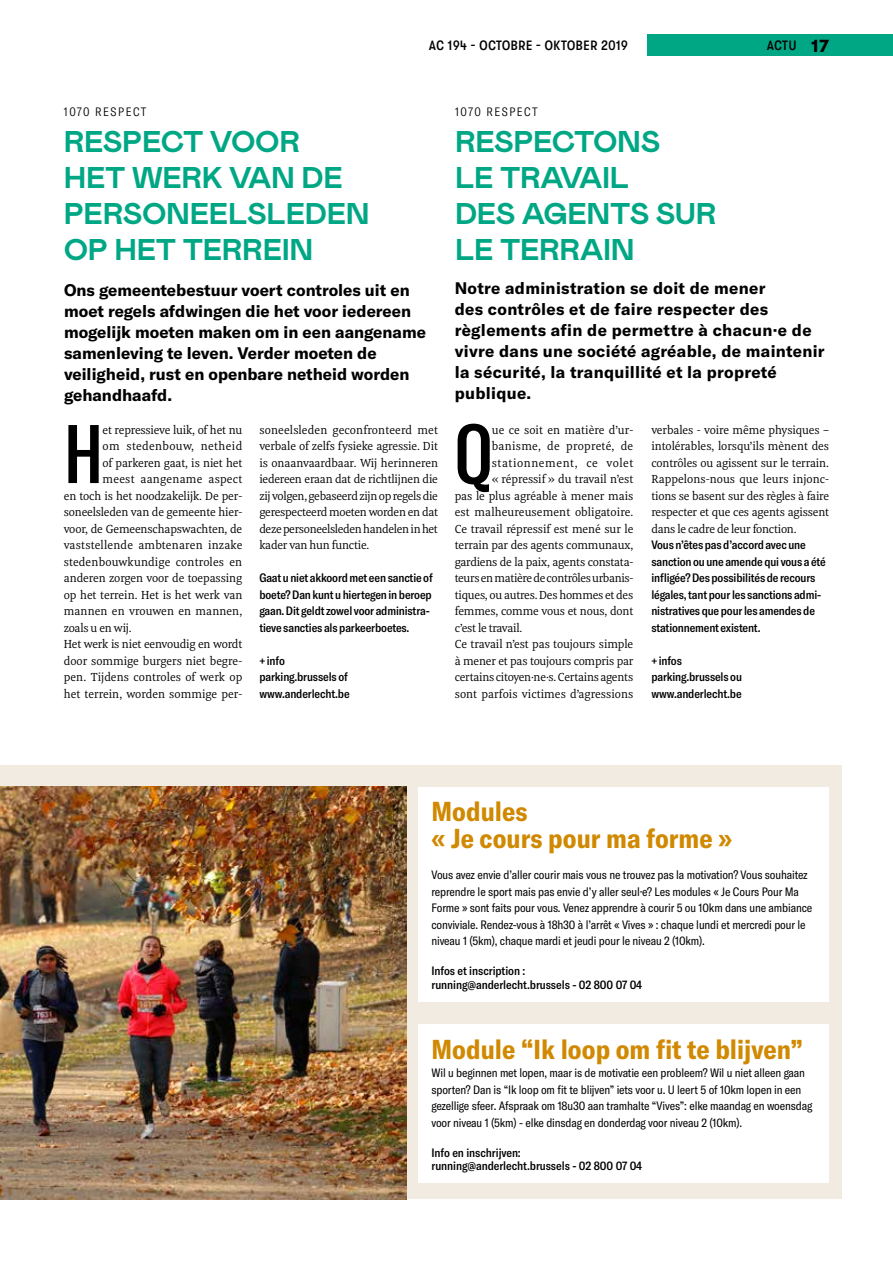
<style>
.page{position:relative;width:893px;height:1263px;background:#fff}
.page>*{position:absolute;margin:0;border:0;box-sizing:border-box;transform-origin:0 0}
.t1{font:500 extra-condensed 81.75px "GT America";color:#000}
.t2{font:700 30px/36px "Mabry Pro";letter-spacing:-.01em;color:#00a785}
.t3{font:700 condensed 27px/27px "GT America";color:#d08900}
.t4{font:700 16.5px/21px "GT America";letter-spacing:.005em;color:#000}
.t5{font:500 condensed 13.5px "GT Walsheim Pro";letter-spacing:.04em;color:#000}
.t6{font:12px/16.5px "Meret Pro";letter-spacing:-.015em;color:#000;text-align:justify}
.t7{font:condensed 12px/16.5px "GT America";letter-spacing:-.01em;color:#000}
.t8{font:500 condensed 12px/16.5px "GT America";letter-spacing:-.01em;color:#000}
.t9{font:12px "Meret Pro";letter-spacing:.005em;color:#000}
.t10{font:12px "Meret Pro";letter-spacing:.02em;color:#000}
.t11{font:12px "Meret Pro";letter-spacing:.015em;color:#000}
.t12{font:12px "Meret Pro";letter-spacing:.01em;color:#000}
.t13{font:300 condensed 12px "GT America";letter-spacing:.125em;color:#000}
.t14{font:12px "Meret Pro";letter-spacing:.045em;color:#000}
.t15{font:12px "Meret Pro";letter-spacing:.025em;color:#000}
.s1{font-weight:700;font-stretch:normal;font-size:18px}
</style>
<div class="page">
<div style="left:647px;top:34px;width:246px;height:22px;background:#00a785"></div>
<div style="left:0;top:765px;width:841px;height:434px;background:#f2ebe2"></div>
<img style="left:0;top:787px;width:407px;height:412px">
<div style="left:419px;top:1024px;width:410px;height:159px;background:#fff"></div>
<div style="left:419px;top:787px;width:410px;height:214px;background:#fff"></div>
<p class="t13" style="left:64px;top:105px;width:84px">1070 RESPECT</p>
<h2 class="t2" style="left:64px;top:122px;width:307px">RESPECT VOOR<br>HET WERK VAN DE<br>PERSONEELSLEDEN<br>OP HET TERREIN</h2>
<p class="t5" style="left:429px;top:38px;width:200px">AC 194 - OCTOBRE - OKTOBER 2019</p>
<p class="t5" style="left:767px;top:38px;width:64px">ACTU <span class="s1">17</span></p>
<p class="t13" style="left:455px;top:105px;width:84px">1070 RESPECT</p>
<h2 class="t2" style="left:455px;top:123px;width:263px">RESPECTONS<br>LE TRAVAIL<br>DES AGENTS SUR<br>LE TERRAIN</h2>
<h3 class="t4" style="left:64px;top:280px;width:363px">Ons gemeentebestuur voert controles uit en moet regels afdwingen die het voor iedereen mogelijk moeten maken om in een aangename samenleving te leven. Verder moeten de veiligheid, rust en openbare netheid worden gehandhaafd.</h3>
<h1 class="t1" style="left:64px;top:406px;width:41px">H</h1>
<p class="t6" style="left:103px;top:421px;width:141px">et repressieve luik, of het nu</p>
<p class="t6" style="left:259px;top:421px;width:180px">soneelsleden geconfronteerd met verbale of zelfs fysieke agressie. Dit is onaanvaardbaar. Wij herinneren iedereen eraan dat de richtlijnen die zij volgen, gebaseerd zijn op regels die gerespecteerd moeten worden en dat deze personeelsleden handelen in het kader van hun functie.</p>
<p class="t8" style="left:259px;top:569px;width:175px">Gaat u niet akkoord met een sanctie of boete? Dan kunt u hiertegen in beroep gaan. Dit geldt zowel voor administra&shy;tieve sancties als parkeerboetes.</p>
<p class="t8" style="left:259px;top:652px;width:92px">+ info parking.brussels of www.anderlecht.be</p>
<p class="t15" style="left:103px;top:437px;width:141px">om stedenbouw, netheid</p>
<p class="t6" style="left:103px;top:454px;width:141px">of parkeren gaat, is niet het</p>
<p class="t10" style="left:103px;top:470px;width:141px">meest aangename aspect</p>
<p class="t6" style="left:64px;top:487px;width:180px">en toch is het noodzakelijk. De per-</p>
<p class="t6" style="left:64px;top:504px;width:180px">soneelsleden van de gemeente hier-</p>
<p class="t6" style="left:64px;top:520px;width:180px">voor, de Gemeenschapswachten, de</p>
<p class="t11" style="left:64px;top:536px;width:180px">vaststellende ambtenaren inzake</p>
<p class="t12" style="left:64px;top:553px;width:180px">stedenbouwkundige controles en</p>
<p class="t6" style="left:64px;top:570px;width:180px">anderen zorgen voor de toepassing</p>
<p class="t6" style="left:64px;top:586px;width:180px">op het terrein. Het is het werk van</p>
<p class="t9" style="left:64px;top:602px;width:180px">mannen en vrouwen en mannen,</p>
<p class="t6" style="left:64px;top:619px;width:69px">zoals u en wij.</p>
<p class="t6" style="left:64px;top:636px;width:180px">Het werk is niet eenvoudig en wordt</p>
<p class="t6" style="left:64px;top:652px;width:180px">door sommige burgers niet begre-</p>
<p class="t9" style="left:64px;top:668px;width:180px">pen. Tijdens controles of werk op</p>
<p class="t6" style="left:64px;top:685px;width:180px">het terrein, worden sommige per-</p>
<h3 class="t4" style="left:455px;top:278px;width:371px">Notre administration se doit de mener<br>des contrôles et de faire respecter des règlements afin de permettre à chacun·e de vivre dans une société agréable, de maintenir la sécurité, la tranquillité et la propreté publique.</h3>
<h1 class="t1" style="left:455px;top:406px;width:39px">Q</h1>
<p class="t9" style="left:492px;top:421px;width:143px">ue ce soit en matière d’ur-</p>
<p class="t10" style="left:492px;top:437px;width:143px">banisme, de propreté, de</p>
<p class="t14" style="left:492px;top:454px;width:143px">stationnement, ce volet</p>
<p class="t6" style="left:492px;top:471px;width:143px">« répressif » du travail n’est</p>
<p class="t6" style="left:455px;top:487px;width:180px">pas le plus agréable à mener mais</p>
<p class="t9" style="left:455px;top:503px;width:180px">est malheureusement obligatoire.</p>
<p class="t6" style="left:455px;top:520px;width:180px">Ce travail répressif est mené sur le</p>
<p class="t6" style="left:455px;top:537px;width:180px">terrain par des agents communaux,</p>
<p class="t6" style="left:455px;top:553px;width:180px">gardiens de la paix, agents constata-</p>
<p class="t6" style="left:455px;top:570px;width:180px">teurs en matière de contrôles urbanis-</p>
<p class="t6" style="left:455px;top:586px;width:180px">tiques, ou autres. Des hommes et des</p>
<p class="t6" style="left:455px;top:603px;width:180px">femmes, comme vous et nous, dont</p>
<p class="t6" style="left:455px;top:619px;width:69px">c’est le travail.</p>
<p class="t6" style="left:455px;top:636px;width:180px">Ce travail n’est pas toujours simple</p>
<p class="t6" style="left:455px;top:652px;width:180px">à mener et pas toujours compris par</p>
<p class="t6" style="left:455px;top:669px;width:180px">certains citoyen·ne·s. Certains agents</p>
<p class="t9" style="left:455px;top:685px;width:180px">sont parfois victimes d’agressions</p>
<p class="t6" style="left:651px;top:421px;width:179px">verbales - voire même physiques – intolérables, lorsqu’ils mènent des contrôles ou agissent sur le terrain.<br>Rappelons-nous que leurs injonc&shy;tions se basent sur des règles à faire respecter et que ces agents agissent dans le cadre de leur fonction.</p>
<p class="t8" style="left:651px;top:536px;width:176px">Vous n’êtes pas d’accord avec une sanction ou une amende qui vous a été infligée? Des possibilités de recours légales, tant pour les sanctions admi&shy;nistratives que pour les amendes de stationnement existent.</p>
<p class="t8" style="left:651px;top:652px;width:92px">+ infos parking.brussels ou www.anderlecht.be</p>
<h3 class="t3" style="left:431px;top:798px;width:302px">Modules<br>« Je cours pour ma forme »</h3>
<p class="t7" style="left:431px;top:867px;width:382px">Vous avez envie d’aller courir mais vous ne trouvez pas la motivation? Vous souhaitez reprendre le sport mais pas envie d’y aller seul·e? Les modules « Je Cours Pour Ma Forme » sont faits pour vous. Venez apprendre à courir 5 ou 10km dans une ambiance conviviale. Rendez-vous à 18h30 à l’arrêt « Vives » : chaque lundi et mercredi pour le niveau 1 (5km), chaque mardi et jeudi pour le niveau 2 (10km).</p>
<p class="t8" style="left:431px;top:964px;width:212px;line-height:13.5px">Infos et inscription : running@anderlecht.brussels - 02 800 07 04</p>
<h3 class="t3" style="left:431px;top:1035px;width:373px">Module “Ik loop om fit te blijven”</h3>
<p class="t7" style="left:431px;top:1065px;width:382px">Wil u beginnen met lopen, maar is de motivatie een probleem? Wil u niet alleen gaan sporten? Dan is “Ik loop om fit te blijven” iets voor u. U leert 5 of 10km lopen in een gezellige sfeer. Afspraak om 18u30 aan tramhalte “Vives”: elke maandag en woensdag voor niveau 1 (5km) - elke dinsdag en donderdag voor niveau 2 (10km).</p>
<p class="t8" style="left:431px;top:1145px;width:212px;line-height:13.5px">Info en inschrijven: running@anderlecht.brussels - 02 800 07 04</p>
</div>
